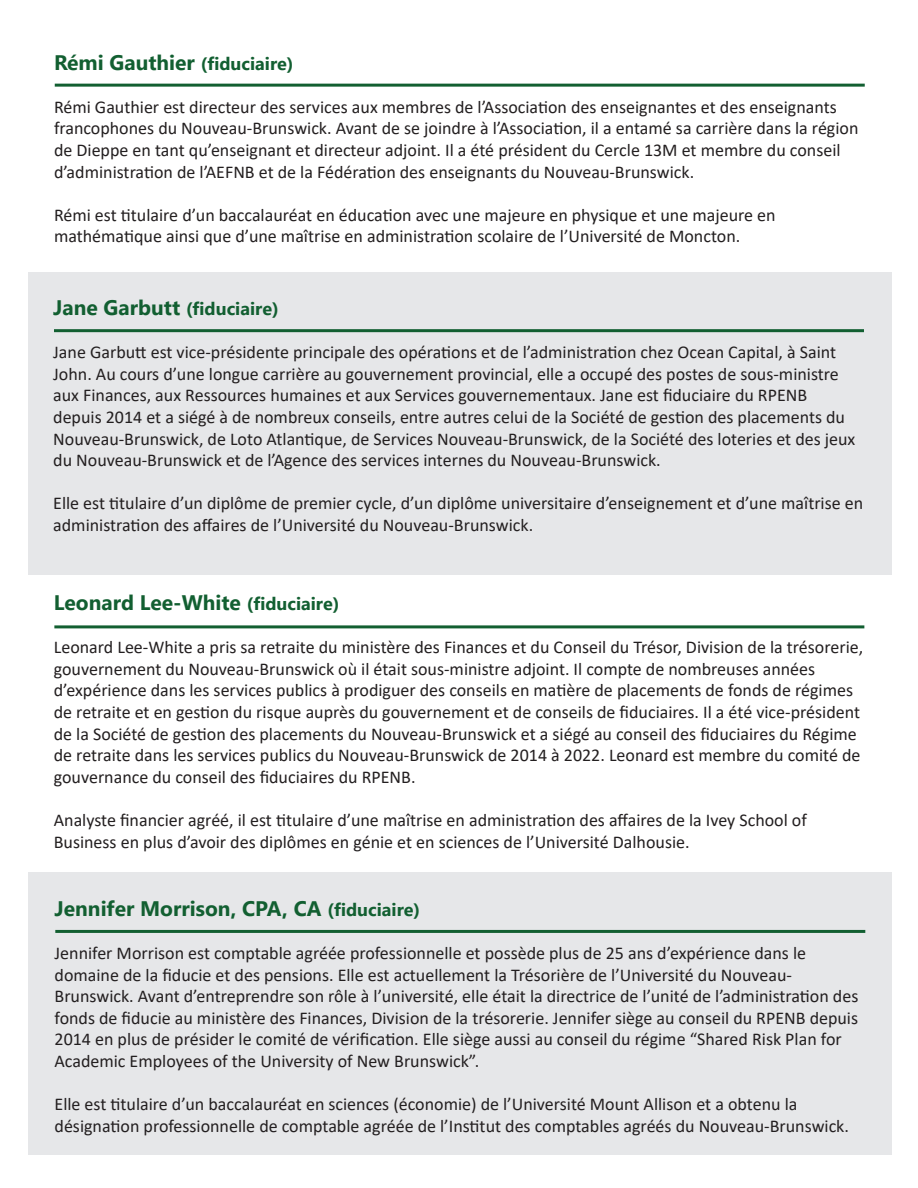
<style>
.page{position:relative;width:918px;height:1188px;background:#fff}
.page>*{position:absolute;margin:0;border:0;box-sizing:border-box;transform-origin:0 0}
.t1{font:700 21px "Segoe UI";color:#125f31}
.t2{font:18px/21.6px "Calibri";color:#231f20}
.t3{font:700 18px "Segoe UI";color:#125f31}
.s1{font-size:18px}
.s2{font-size:21px}
</style>
<div class="page">
<div style="left:28px;top:273px;width:864px;height:302px;background:#e6e7e9"></div>
<div style="left:28px;top:873px;width:864px;height:282px;background:#e6e7e9"></div>
<hr style="left:55px;top:84px;width:810px;height:3px;background:#125f31">
<hr style="left:54px;top:329px;width:810px;height:3px;background:#125f31">
<hr style="left:54px;top:625px;width:810px;height:3px;background:#125f31">
<hr style="left:55px;top:930px;width:810px;height:3px;background:#125f31">
<p class="t1" style="left:54px;top:42px;width:241px">Rémi Gauthier <span class="s1">(fiduciaire)</span></p>
<p class="t2" style="left:54px;top:95px;width:806px">Rémi Gauthier est directeur des services aux membres de l’Association des enseignantes et des enseignants francophones du Nouveau-Brunswick. Avant de se joindre à l’Association, il a entamé sa carrière dans la région de Dieppe en tant qu’enseignant et directeur adjoint. Il a été président du Cercle 13M et membre du conseil d’administration de l’AEFNB et de la Fédération des enseignants du Nouveau-Brunswick.</p>
<p class="t2" style="left:54px;top:203px;width:723px">Rémi est titulaire d’un baccalauréat en éducation avec une majeure en physique et une majeure en mathématique ainsi que d’une maîtrise en administration scolaire de l’Université de Moncton.</p>
<p class="t3" style="left:53px;top:292px;width:227px"><span class="s2">Jane Garbutt</span> (fiduciaire)</p>
<p class="t2" style="left:53px;top:341px;width:804px">Jane Garbutt est vice-présidente principale des opérations et de l’administration chez Ocean Capital, à Saint John. Au cours d’une longue carrière au gouvernement provincial, elle a occupé des postes de sous-ministre aux Finances, aux Ressources humaines et aux Services gouvernementaux. Jane est fiduciaire du RPENB depuis 2014 et a siégé à de nombreux conseils, entre autres celui de la Société de gestion des placements du Nouveau-Brunswick, de Loto Atlantique, de Services Nouveau-Brunswick, de la Société des loteries et des jeux du Nouveau-Brunswick et de l’Agence des services internes du Nouveau-Brunswick.</p>
<p class="t2" style="left:53px;top:492px;width:812px">Elle est titulaire d’un diplôme de premier cycle, d’un diplôme universitaire d’enseignement et d’une maîtrise en administration des affaires de l’Université du Nouveau-Brunswick.</p>
<p class="t1" style="left:54px;top:583px;width:287px">Leonard Lee-White <span class="s1">(fiduciaire)</span></p>
<p class="t2" style="left:54px;top:636px;width:811px">Leonard Lee-White a pris sa retraite du ministère des Finances et du Conseil du Trésor, Division de la trésorerie, gouvernement du Nouveau-Brunswick où il était sous-ministre adjoint. Il compte de nombreuses années d’expérience dans les services publics à prodiguer des conseils en matière de placements de fonds de régimes de retraite et en gestion du risque auprès du gouvernement et de conseils de fiduciaires. Il a été vice-président de la Société de gestion des placements du Nouveau-Brunswick et a siégé au conseil des fiduciaires du Régime de retraite dans les services publics du Nouveau-Brunswick de 2014 à 2022. Leonard est membre du comité de gouvernance du conseil des fiduciaires du RPENB.</p>
<p class="t2" style="left:54px;top:809px;width:755px">Analyste financier agréé, il est titulaire d’une maîtrise en administration des affaires de la Ivey School of<br>Business en plus d’avoir des diplômes en génie et en sciences de l’Université Dalhousie.</p>
<p class="t1" style="left:55px;top:889px;width:367px">Jennifer Morrison, CPA, CA <span class="s1">(fiduciaire)</span></p>
<p class="t2" style="left:55px;top:942px;width:805px">Jennifer Morrison est comptable agréée professionnelle et possède plus de 25 ans d’expérience dans le domaine de la fiducie et des pensions. Elle est actuellement la Trésorière de l’Université du Nouveau-Brunswick. Avant d’entreprendre son rôle à l’université, elle était la directrice de l’unité de l’administration des fonds de fiducie au ministère des Finances, Division de la trésorerie. Jennifer siège au conseil du RPENB depuis 2014 en plus de présider le comité de vérification. Elle siège aussi au conseil du régime “Shared Risk Plan for Academic Employees of the University of New Brunswick”.</p>
<p class="t2" style="left:55px;top:1093px;width:796px">Elle est titulaire d’un baccalauréat en sciences (économie) de l’Université Mount Allison et a obtenu la désignation professionnelle de comptable agréée de l’Institut des comptables agréés du Nouveau-Brunswick.</p>
</div>
